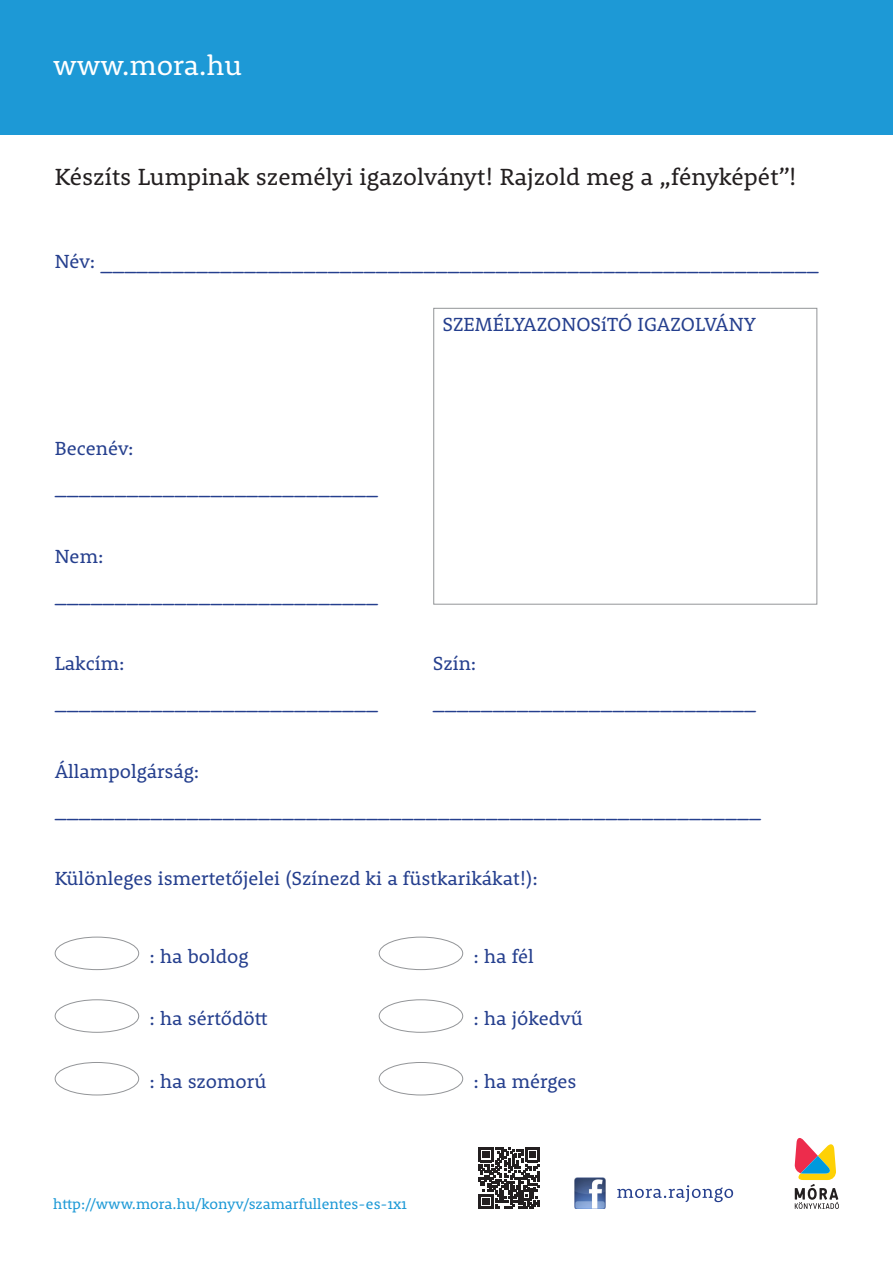
<style>
.page{position:relative;width:893px;height:1263px;background:#fff}
.page>*{position:absolute;margin:0;border:0;box-sizing:border-box;transform-origin:0 0}
.t1{font:28.5px "Rooney";color:#fff}
.t2{font:24px "Rooney";color:#231f20}
.t3{font:21px "Rooney";color:#253f8e}
.t4{font:19.5px "Rooney";color:#253f8e}
.t5{font:15px "Rooney";color:#1d99d6}
.s1{font-size:19.5px}
</style>
<div class="page">
<img style="left:574px;top:1178px;width:31px;height:31px">
<svg style="left:617px;top:1185px;width:116px;height:17px"></svg>
<svg style="left:478px;top:1147px;width:62px;height:62px"></svg>
<svg style="left:795px;top:1138px;width:44px;height:71px"></svg>
<div style="left:0;top:0;width:893px;height:135px;background:#1d99d6"></div>
<div style="left:55px;top:937px;width:84px;height:33px;border:1px solid #939598;border-radius:50%"></div>
<div style="left:379px;top:937px;width:84px;height:33px;border:1px solid #939598;border-radius:50%"></div>
<div style="left:55px;top:999px;width:84px;height:34px;border:1px solid #939598;border-radius:50%"></div>
<div style="left:379px;top:999px;width:84px;height:34px;border:1px solid #939598;border-radius:50%"></div>
<div style="left:55px;top:1062px;width:84px;height:33px;border:1px solid #939598;border-radius:50%"></div>
<div style="left:379px;top:1062px;width:84px;height:33px;border:1px solid #939598;border-radius:50%"></div>
<div style="left:433px;top:308px;width:384px;height:296px;border:1px solid #939598"></div>
<h1 class="t1" style="left:53px;top:46px;width:190px">www.mora.hu</h1>
<p class="t2" style="left:55px;top:161px;width:744px">Készíts Lumpinak személyi igazolványt! Rajzold meg a „fényképét”!</p>
<p class="t3" style="left:55px;top:247px;width:765px"><span class="s1">Név:</span> ____________________________________________________________</p>
<p class="t4" style="left:55px;top:436px;width:80px">Becenév:</p>
<p class="t3" style="left:55px;top:471px;width:325px">___________________________</p>
<p class="t4" style="left:55px;top:543px;width:50px">Nem:</p>
<p class="t3" style="left:55px;top:579px;width:325px">___________________________</p>
<p class="t4" style="left:442px;top:311px;width:315px">SZEMÉLYAZONOSíTÓ IGAZOLVÁNY</p>
<p class="t4" style="left:55px;top:651px;width:71px">Lakcím:</p>
<p class="t4" style="left:433px;top:651px;width:45px">Szín:</p>
<p class="t3" style="left:55px;top:686px;width:325px">___________________________</p>
<p class="t3" style="left:433px;top:686px;width:325px">___________________________</p>
<p class="t4" style="left:55px;top:758px;width:146px">Állampolgárság:</p>
<p class="t3" style="left:55px;top:794px;width:708px">___________________________________________________________</p>
<p class="t4" style="left:55px;top:865px;width:485px">Különleges ismertetőjelei (Színezd ki a füstkarikákat!):</p>
<p class="t4" style="left:149px;top:943px;width:101px">: ha boldog</p>
<p class="t4" style="left:473px;top:943px;width:62px">: ha fél</p>
<p class="t4" style="left:149px;top:1006px;width:120px">: ha sértődött</p>
<p class="t4" style="left:473px;top:1006px;width:111px">: ha jókedvű</p>
<p class="t4" style="left:149px;top:1068px;width:118px">: ha szomorú</p>
<p class="t4" style="left:473px;top:1068px;width:105px">: ha mérges</p>
<p class="t5" style="left:53px;top:1194px;width:355px">http://www.mora.hu/konyv/szamarfullentes-es-1x1</p>
</div>
